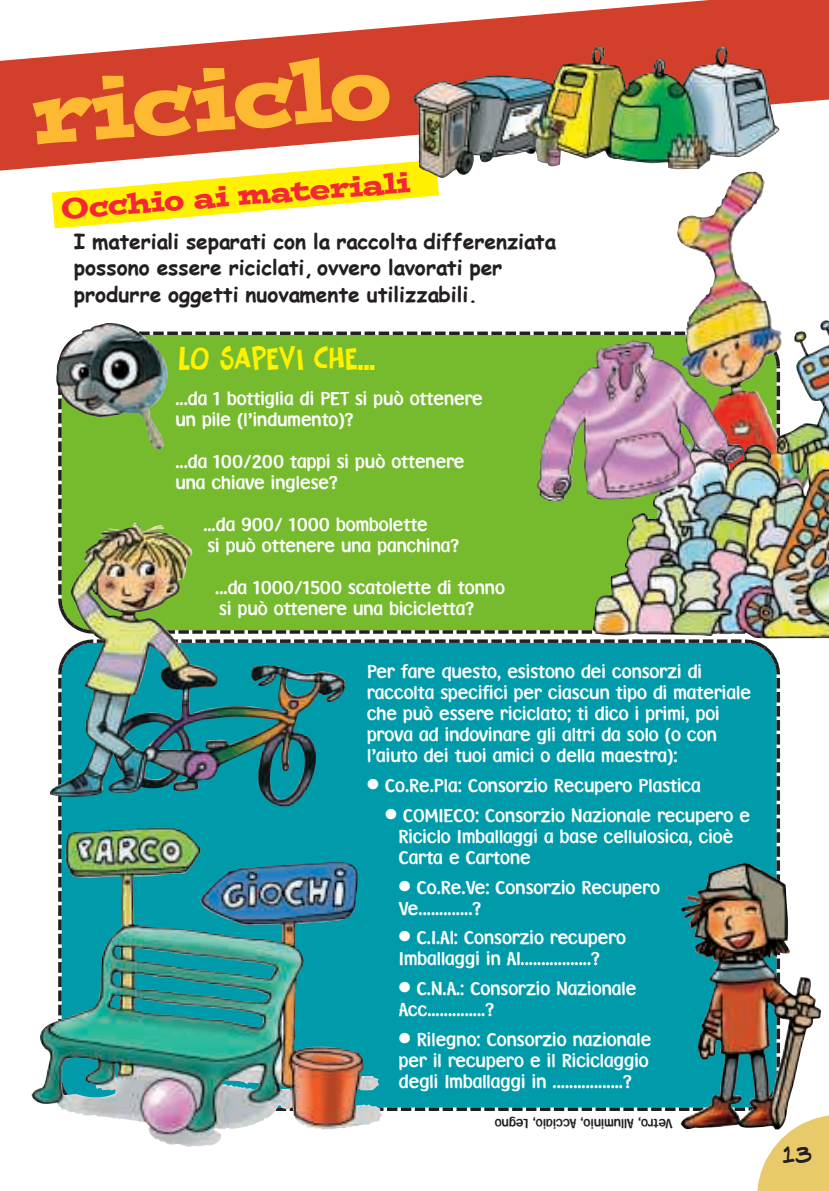
<style>
.page{position:relative;width:829px;height:1191px;background:#fff}
.page>*{position:absolute;margin:0;border:0;box-sizing:border-box;transform-origin:0 0}
.t1{font:87.5px "Postino";color:#fdb931}
.t2{font:37.8px "Keener";color:#fff101}
.t3{font:28.53px "Postino";color:#f62635}
.t4{font:700 21px/26.2px "Comic Sans MS";color:#231f20}
.t5{font:21px "Lint Mc Cree Intl BB";color:#231f20}
.t6{font:17.5px/21px "Disney Simple";color:#fff}
.t7{font:12.42px "Disney Simple";color:#231f20}
</style>
<div class="page">
<svg style="left:0;top:0;width:828px;height:229px"></svg>
<img style="left:413px;top:46px;width:366px;height:132px">
<img style="left:95px;top:323px;width:31px;height:3px">
<img style="left:652px;top:218px;width:175px;height:81px">
<img style="left:686px;top:299px;width:142px;height:27px">
<img style="left:56px;top:326px;width:773px;height:865px">
<h1 class="t1" style="left:28px;top:80px;width:364px;rotate:-4deg">riciclo</h1>
<h3 class="t3" style="left:60px;top:197px;width:352px;rotate:-4deg">Occhio ai materiali</h3>
<p class="t4" style="left:74px;top:227px;width:484px">I materiali separati con la raccolta differenziata possono essere riciclati, ovvero lavorati per produrre oggetti nuovamente utilizzabili.</p>
<h2 class="t2" style="left:177px;top:335px;width:199px">LO SAPEVI CHE...</h2>
<p class="t6" style="left:175px;top:387px;width:309px">...da 1 bottiglia di PET si può ottenere un pile (l’indumento)?</p>
<p class="t6" style="left:175px;top:450px;width:290px">...da 100/200 tappi si può ottenere una chiave inglese?</p>
<p class="t6" style="left:203px;top:513px;width:257px">...da 900/ 1000 bombolette<br>si può ottenere una panchina?</p>
<p class="t6" style="left:215px;top:576px;width:291px">...da 1000/1500 scatolette di tonno si può ottenere una bicicletta?</p>
<p class="t6" style="left:367px;top:660px;width:385px">Per fare questo, esistono dei consorzi di raccolta specifici per ciascun tipo di materiale che può essere riciclato; ti dico i primi, poi prova ad indovinare gli altri da solo (o con l’aiuto dei tuoi amici o della maestra):</p>
<p class="t6" style="left:367px;top:774px;width:335px">• Co.Re.Pla: Consorzio Recupero Plastica</p>
<p class="t6" style="left:398px;top:804px;width:353px;text-indent:-13px">• COMIECO: Consorzio Nazionale recupero e<br>Riciclo Imballaggi a base cellulosica, cioè<br>Carta e Cartone</p>
<p class="t6" style="left:399px;top:875px;width:263px">• Co.Re.Ve: Consorzio Recupero<br>Ve.............?</p>
<p class="t6" style="left:399px;top:926px;width:229px">• C.I.Al: Consorzio recupero<br>Imballaggi in Al.................?</p>
<p class="t6" style="left:399px;top:977px;width:239px">• C.N.A.: Consorzio Nazionale<br>Acc..............?</p>
<p class="t6" style="left:399px;top:1028px;width:254px">• Rilegno: Consorzio nazionale per il recupero e il Riciclaggio degli Imballaggi in .................?</p>
<p class="t7" style="left:672px;top:1132px;width:179px;rotate:-180deg">Vetro, Alluminio, Acciaio, Legno</p>
<p class="t5" style="left:781px;top:1141px;width:32px">13</p>
</div>
